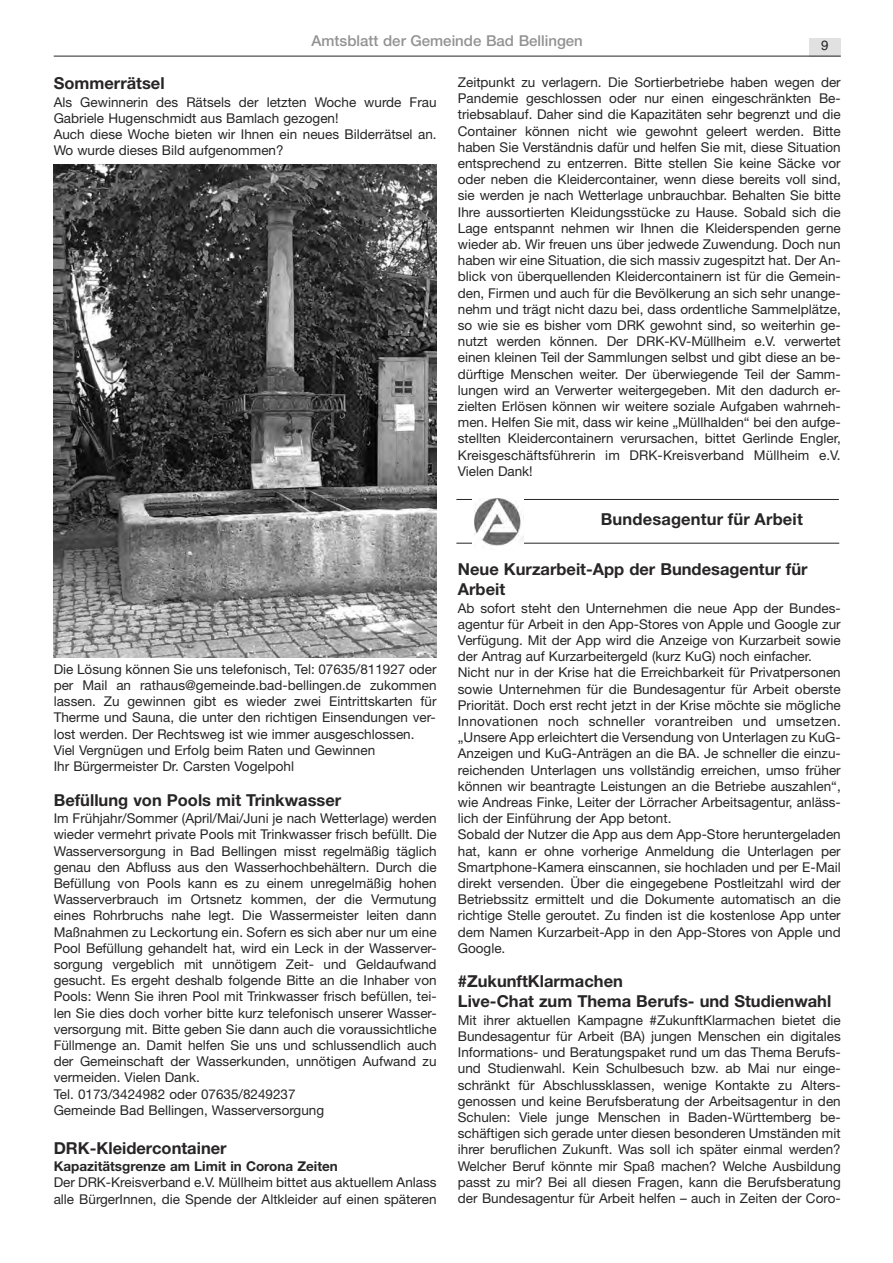
<style>
.page{position:relative;width:893px;height:1263px;background:#fff}
.page>*{position:absolute;margin:0;border:0;box-sizing:border-box;transform-origin:0 0}
.t1{font:700 16.5px/19.8px "Helvetica Neue";color:#272526}
.t2{font:500 15px "Helvetica Neue";color:#939293}
.t3{font:13.5px/16.2px "Helvetica Neue";color:#272526}
.t4{font:700 13.5px "Helvetica Neue";color:#272526}
.t5{font:13.5px "Helvetica";color:#272526}
</style>
<div class="page">
<div style="left:809px;top:38px;width:31px;height:18px;background:#e1e1e1"></div>
<hr style="left:54px;top:56px;width:786px;height:1px;background:#272526">
<img style="left:54px;top:164px;width:382px;height:493px">
<hr style="left:456px;top:543px;width:383px;height:1px;background:#272526">
<hr style="left:456px;top:499px;width:382px;height:1px;background:#272526">
<div style="left:472px;top:491px;width:51px;height:59px;background:#fff"></div>
<img style="left:474px;top:499px;width:49px;height:47px">
<p class="t2" style="left:311px;top:35px;width:273px">Amtsblatt der Gemeinde Bad Bellingen</p>
<p class="t5" style="left:821px;top:41px;width:9px">9</p>
<p class="t1" style="left:54px;top:75px;width:112px">Sommerrätsel</p>
<p class="t3" style="left:54px;top:95px;width:384px">Als Gewinnerin des Rätsels der letzten Woche wurde Frau Gabriele Hugenschmidt aus Bamlach gezogen!<br>Auch diese Woche bieten wir Ihnen ein neues Bilderrätsel an.<br>Wo wurde dieses Bild aufgenommen?</p>
<p class="t3" style="left:54px;top:662px;width:384px">Die Lösung können Sie uns telefonisch, Tel: 07635/811927 oder per Mail an rathaus@gemeinde.bad-bellingen.de zukommen lassen. Zu gewinnen gibt es wieder zwei Eintrittskarten für Therme und Sauna, die unter den richtigen Einsendungen ver&shy;lost werden. Der Rechtsweg ist wie immer ausgeschlossen.<br>Viel Vergnügen und Erfolg beim Raten und Gewinnen<br>Ihr Bürgermeister Dr. Carsten Vogelpohl</p>
<p class="t1" style="left:54px;top:791px;width:289px">Befüllung von Pools mit Trinkwasser</p>
<p class="t3" style="left:54px;top:812px;width:384px">Im Frühjahr/Sommer (April/Mai/Juni je nach Wetterlage) werden wieder vermehrt private Pools mit Trinkwasser frisch befüllt. Die Wasserversorgung in Bad Bellingen misst regelmäßig täglich genau den Abfluss aus den Wasserhochbehältern. Durch die Befüllung von Pools kann es zu einem unregelmäßig hohen Wasserverbrauch im Ortsnetz kommen, der die Vermutung eines Rohrbruchs nahe legt. Die Wassermeister leiten dann Maßnahmen zu Leckortung ein. Sofern es sich aber nur um eine Pool Befüllung gehandelt hat, wird ein Leck in der Wasserver&shy;sorgung vergeblich mit unnötigem Zeit- und Geldaufwand gesucht. Es ergeht deshalb folgende Bitte an die Inhaber von Pools: Wenn Sie ihren Pool mit Trinkwasser frisch befüllen, tei&shy;len Sie dies doch vorher bitte kurz telefonisch unserer Wasser&shy;versorgung mit. Bitte geben Sie dann auch die voraussichtliche Füllmenge an. Damit helfen Sie uns und schlussendlich auch der Gemeinschaft der Wasserkunden, unnötigen Aufwand zu vermeiden. Vielen Dank.<br>Tel. 0173/3424982 oder 07635/8249237<br>Gemeinde Bad Bellingen, Wasserversorgung</p>
<p class="t1" style="left:54px;top:1139px;width:174px">DRK-Kleidercontainer</p>
<p class="t4" style="left:54px;top:1162px;width:286px">Kapazitätsgrenze am Limit in Corona Zeiten</p>
<p class="t3" style="left:54px;top:1176px;width:384px">Der DRK-Kreisverband e.V. Müllheim bittet aus aktuellem Anlass alle BürgerInnen, die Spende der Altkleider auf einen späteren</p>
<p class="t3" style="left:458px;top:75px;width:384px;text-align:justify">Zeitpunkt zu verlagern. Die Sortierbetriebe haben wegen der Pandemie geschlossen oder nur einen eingeschränkten Be&shy;triebsablauf. Daher sind die Kapazitäten sehr begrenzt und die Container können nicht wie gewohnt geleert werden. Bitte haben Sie Verständnis dafür und helfen Sie mit, diese Situation entsprechend zu entzerren. Bitte stellen Sie keine Säcke vor oder neben die Kleidercontainer, wenn diese bereits voll sind, sie werden je nach Wetterlage unbrauchbar. Behalten Sie bitte Ihre aussortierten Kleidungsstücke zu Hause. Sobald sich die Lage entspannt nehmen wir Ihnen die Kleiderspenden gerne wieder ab. Wir freuen uns über jedwede Zuwendung. Doch nun haben wir eine Situation, die sich massiv zugespitzt hat. Der An&shy;blick von überquellenden Kleidercontainern ist für die Gemein&shy;den, Firmen und auch für die Bevölkerung an sich sehr unange&shy;nehm und trägt nicht dazu bei, dass ordentliche Sammelplätze, so wie sie es bisher vom DRK gewohnt sind, so weiterhin ge&shy;nutzt werden können. Der DRK-KV-Müllheim e.V. verwertet einen kleinen Teil der Sammlungen selbst und gibt diese an be&shy;dürftige Menschen weiter. Der überwiegende Teil der Samm&shy;lungen wird an Verwerter weitergegeben. Mit den dadurch er&shy;zielten Erlösen können wir weitere soziale Aufgaben wahrneh&shy;men. Helfen Sie mit, dass wir keine „Müllhalden“ bei den aufge&shy;stellten Kleidercontainern verursachen, bittet Gerlinde Engler, Kreisgeschäftsführerin im DRK-Kreisverband Müllheim e.V.<br>Vielen Dank!</p>
<p class="t1" style="left:600px;top:511px;width:203px">Bundesagentur für Arbeit</p>
<p class="t1" style="left:458px;top:561px;width:351px">Neue Kurzarbeit-App der Bundesagentur für<br>Arbeit</p>
<p class="t3" style="left:458px;top:601px;width:384px">Ab sofort steht den Unternehmen die neue App der Bundes&shy;agentur für Arbeit in den App-Stores von Apple und Google zur Verfügung. Mit der App wird die Anzeige von Kurzarbeit sowie der Antrag auf Kurzarbeitergeld (kurz KuG) noch einfacher.<br>Nicht nur in der Krise hat die Erreichbarkeit für Privatpersonen sowie Unternehmen für die Bundesagentur für Arbeit oberste Priorität. Doch erst recht jetzt in der Krise möchte sie mögliche Innovationen noch schneller vorantreiben und umsetzen. „Unsere App erleichtert die Versendung von Unterlagen zu KuG-Anzeigen und KuG-Anträgen an die BA. Je schneller die einzu&shy;reichenden Unterlagen uns vollständig erreichen, umso früher können wir beantragte Leistungen an die Betriebe auszahlen“, wie Andreas Finke, Leiter der Lörracher Arbeitsagentur, anläss&shy;lich der Einführung der App betont.<br>Sobald der Nutzer die App aus dem App-Store heruntergeladen hat, kann er ohne vorherige Anmeldung die Unterlagen per Smartphone-Kamera einscannen, sie hochladen und per E-Mail direkt versenden. Über die eingegebene Postleitzahl wird der Betriebssitz ermittelt und die Dokumente automatisch an die richtige Stelle geroutet. Zu finden ist die kostenlose App unter dem Namen Kurzarbeit-App in den App-Stores von Apple und Google.</p>
<p class="t1" style="left:458px;top:973px;width:375px">#ZukunftKlarmachen<br>Live-Chat zum Thema Berufs- und Studienwahl</p>
<p class="t3" style="left:458px;top:1013px;width:384px;text-align:justify">Mit ihrer aktuellen Kampagne #ZukunftKlarmachen bietet die Bundesagentur für Arbeit (BA) jungen Menschen ein digitales Informations- und Beratungspaket rund um das Thema Berufs&shy;und Studienwahl. Kein Schulbesuch bzw. ab Mai nur einge&shy;schränkt für Abschlussklassen, wenige Kontakte zu Alters&shy;genossen und keine Berufsberatung der Arbeitsagentur in den Schulen: Viele junge Menschen in Baden-Württemberg be&shy;schäftigen sich gerade unter diesen besonderen Umständen mit ihrer beruflichen Zukunft. Was soll ich später einmal werden?<br>Welcher Beruf könnte mir Spaß machen? Welche Ausbildung passt zu mir? Bei all diesen Fragen, kann die Berufsberatung der Bundesagentur für Arbeit helfen – auch in Zeiten der Coro-</p>
</div>
